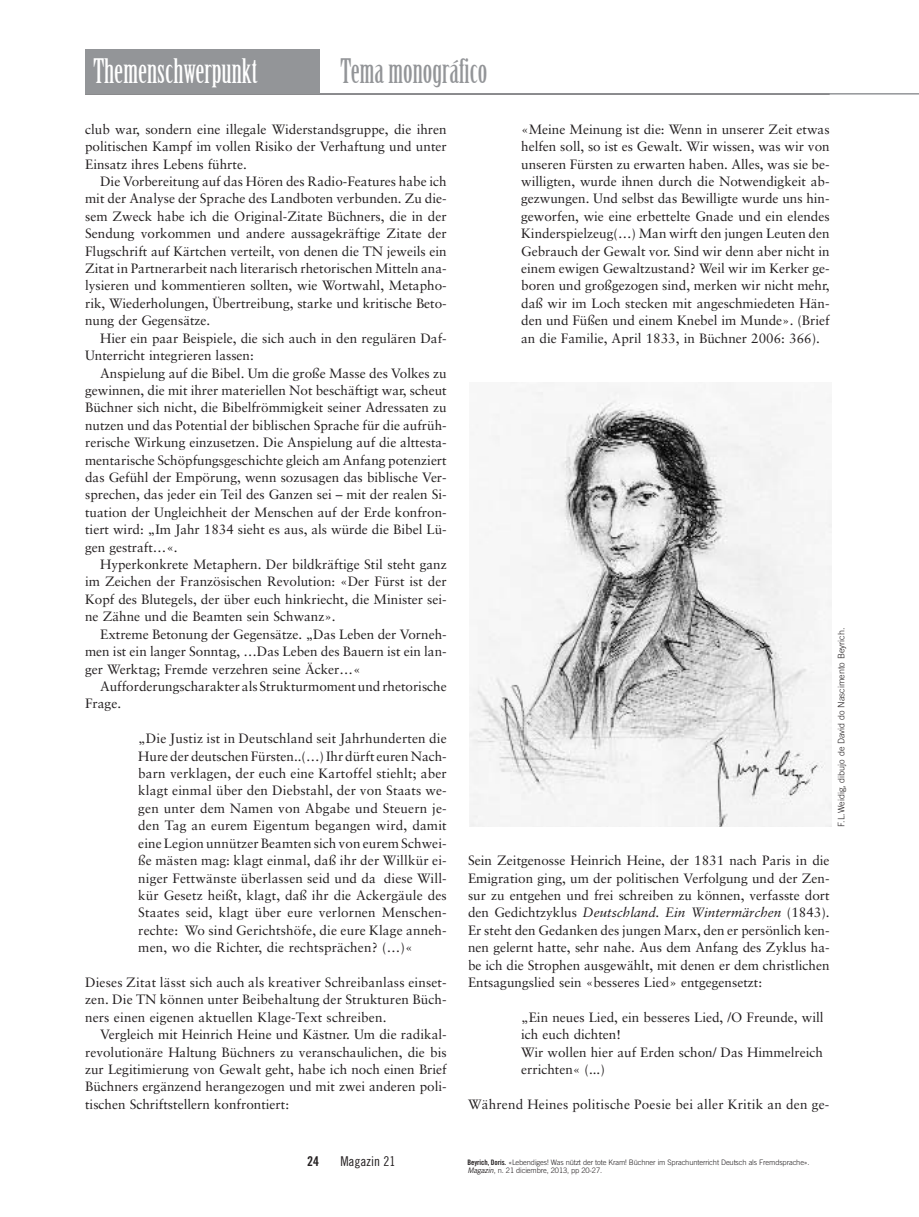
<style>
.page{position:relative;width:919px;height:1217px;background:#fff}
.page>*{position:absolute;margin:0;border:0;box-sizing:border-box;transform-origin:0 0}
.t1{font:33px "Birch";color:#fff}
.t2{font:33px "Birch";color:#939598}
.t3{font:13.5px/17.4px "Sabon";color:#231f20;text-align:justify}
.t4{font:13.5px "Trade Gothic Cond Eighteen";color:#231f20}
.t5{font:13.5px "Trade Gothic Bold Cond Twenty";color:#231f20}
.t6{font:300 9px "Trade Gothic";color:#231f20}
.t7{font:300 7.5px/7.5px "Trade Gothic";letter-spacing:-.015em;color:#231f20}
.s1{font-style:italic}
.s2{font-family:"Trade Gothic Bold Cond Twenty";font-weight:400}
.s3{font-weight:400;font-style:italic}
</style>
<div class="page">
<div style="left:85px;top:49px;width:234px;height:45px;background:#939598"></div>
<hr style="left:85px;top:93px;width:833px;height:2px;background:#939598">
<img style="left:469px;top:383px;width:362px;height:443px">
<h1 class="t1" style="left:93px;top:58px;width:166px">Themenschwerpunkt</h1>
<h1 class="t2" style="left:340px;top:58px;width:148px">Tema monográfico</h1>
<p class="t3" style="left:85px;top:121px;width:363px">club war, sondern eine illegale Widerstandsgruppe, die ihren politischen Kampf im vollen Risiko der Verhaftung und unter Einsatz ihres Lebens führte.</p>
<p class="t3" style="left:85px;top:174px;width:363px;text-indent:15px">Die Vorbereitung auf das Hören des Radio-Features habe ich mit der Analyse der Sprache des Landboten verbunden. Zu die&shy;sem Zweck habe ich die Original-Zitate Büchners, die in der Sendung vorkommen und andere aussagekräftige Zitate der Flugschrift auf Kärtchen verteilt, von denen die TN jeweils ein Zitat in Partnerarbeit nach literarisch rhetorischen Mitteln ana&shy;lysieren und kommentieren sollten, wie Wortwahl, Metapho&shy;rik, Wiederholungen, Übertreibung, starke und kritische Beto&shy;nung der Gegensätze.</p>
<p class="t3" style="left:85px;top:330px;width:363px;text-indent:15px">Hier ein paar Beispiele, die sich auch in den regulären Daf-<br>Unterricht integrieren lassen:</p>
<p class="t3" style="left:85px;top:365px;width:363px;text-indent:15px">Anspielung auf die Bibel. Um die große Masse des Volkes zu gewinnen, die mit ihrer materiellen Not beschäftigt war, scheut Büchner sich nicht, die Bibelfrömmigkeit seiner Adressaten zu nutzen und das Potential der biblischen Sprache für die aufrüh&shy;rerische Wirkung einzusetzen. Die Anspielung auf die alttesta&shy;mentarische Schöpfungsgeschichte gleich am Anfang potenziert das Gefühl der Empörung, wenn sozusagen das biblische Ver&shy;sprechen, das jeder ein Teil des Ganzen sei – mit der realen Si&shy;tuation der Ungleichheit der Menschen auf der Erde konfron&shy;tiert wird: „Im Jahr 1834 sieht es aus, als würde die Bibel Lü&shy;gen gestraft…«.</p>
<p class="t3" style="left:85px;top:556px;width:363px;text-indent:15px">Hyperkonkrete Metaphern. Der bildkräftige Stil steht ganz im Zeichen der Französischen Revolution: «Der Fürst ist der Kopf des Blutegels, der über euch hinkriecht, die Minister sei&shy;ne Zähne und die Beamten sein Schwanz».</p>
<p class="t3" style="left:85px;top:626px;width:363px;text-indent:15px">Extreme Betonung der Gegensätze. „Das Leben der Vorneh&shy;men ist ein langer Sonntag, …Das Leben des Bauern ist ein lan&shy;ger Werktag; Fremde verzehren seine Äcker…«</p>
<p class="t3" style="left:85px;top:678px;width:363px;text-indent:15px">Aufforderungscharakter als Strukturmoment und rhetorische<br>Frage.</p>
<p class="t3" style="left:138px;top:730px;width:310px">„Die Justiz ist in Deutschland seit Jahrhunderten die Hure der deutschen Fürsten..(…) Ihr dürft euren Nach&shy;barn verklagen, der euch eine Kartoffel stiehlt; aber klagt einmal über den Diebstahl, der von Staats we&shy;gen unter dem Namen von Abgabe und Steuern je&shy;den Tag an eurem Eigentum begangen wird, damit eine Legion unnützer Beamten sich von eurem Schwei&shy;ße mästen mag: klagt einmal, daß ihr der Willkür ei&shy;niger Fettwänste überlassen seid und da diese Will&shy;kür Gesetz heißt, klagt, daß ihr die Ackergäule des Staates seid, klagt über eure verlornen Menschen&shy;rechte: Wo sind Gerichtshöfe, die eure Klage anneh&shy;men, wo die Richter, die rechtsprächen? (…)«</p>
<p class="t3" style="left:85px;top:974px;width:363px">Dieses Zitat lässt sich auch als kreativer Schreibanlass einset&shy;zen. Die TN können unter Beibehaltung der Strukturen Büch&shy;ners einen eigenen aktuellen Klage-Text schreiben.</p>
<p class="t3" style="left:85px;top:1026px;width:363px;text-indent:15px">Vergleich mit Heinrich Heine und Kästner. Um die radikal&shy;revolutionäre Haltung Büchners zu veranschaulichen, die bis zur Legitimierung von Gewalt geht, habe ich noch einen Brief Büchners ergänzend herangezogen und mit zwei anderen poli&shy;tischen Schriftstellern konfrontiert:</p>
<p class="t3" style="left:521px;top:121px;width:310px">«Meine Meinung ist die: Wenn in unserer Zeit etwas helfen soll, so ist es Gewalt. Wir wissen, was wir von unseren Fürsten zu erwarten haben. Alles, was sie be&shy;willigten, wurde ihnen durch die Notwendigkeit ab&shy;gezwungen. Und selbst das Bewilligte wurde uns hin&shy;geworfen, wie eine erbettelte Gnade und ein elendes Kinderspielzeug(…) Man wirft den jungen Leuten den Gebrauch der Gewalt vor. Sind wir denn aber nicht in einem ewigen Gewaltzustand? Weil wir im Kerker ge&shy;boren und großgezogen sind, merken wir nicht mehr, daß wir im Loch stecken mit angeschmiedeten Hän&shy;den und Füßen und einem Knebel im Munde». (Brief an die Familie, April 1833, in Büchner 2006: 366).</p>
<p class="t6" style="left:838px;top:826px;width:200px;rotate:-90deg">F.L.Weidig, dibujo de David do Nascimento Beyrich.</p>
<p class="t3" style="left:468px;top:852px;width:363px">Sein Zeitgenosse Heinrich Heine, der 1831 nach Paris in die Emigration ging, um der politischen Verfolgung und der Zen&shy;sur zu entgehen und frei schreiben zu können, verfasste dort den Gedichtzyklus <span class="s1">Deutschland. Ein Wintermärchen</span> (1843).<br>Er steht den Gedanken des jungen Marx, den er persönlich ken&shy;nen gelernt hatte, sehr nahe. Aus dem Anfang des Zyklus ha&shy;be ich die Strophen ausgewählt, mit denen er dem christlichen Entsagungslied sein «besseres Lied» entgegensetzt:</p>
<p class="t3" style="left:521px;top:1009px;width:304px;text-align:left">„Ein neues Lied, ein besseres Lied, /O Freunde, will ich euch dichten!<br>Wir wollen hier auf Erden schon/ Das Himmelreich errichten« (...)</p>
<p class="t3" style="left:468px;top:1096px;width:363px">Während Heines politische Poesie bei aller Kritik an den ge-</p>
<p class="t5" style="left:307px;top:1156px;width:13px">24</p>
<p class="t4" style="left:340px;top:1156px;width:56px">Magazin 21</p>
<p class="t7" style="left:467px;top:1159px;width:343px"><span class="s2">Beyrich, Doris.</span> «Lebendiges! Was nützt der tote Kram! Büchner im Sprachunterricht Deutsch als Fremdsprache».<br><span class="s3">Magazin</span>, n. 21 diciembre, 2013, pp 20-27.</p>
</div>
